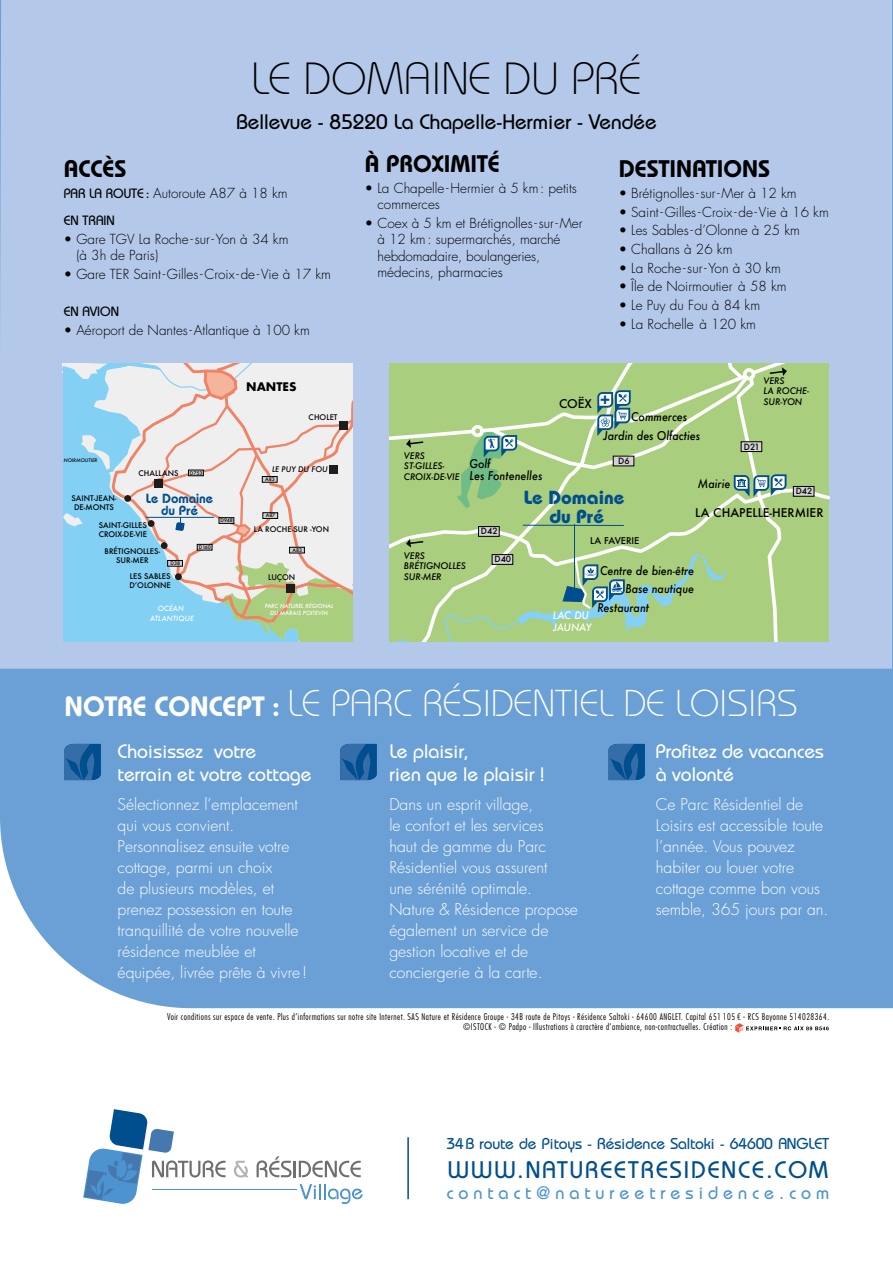
<style>
.page{position:relative;width:893px;height:1263px;background:#fff}
.page>*{position:absolute;margin:0;border:0;box-sizing:border-box;transform-origin:0 0}
.t1{font:300 45px "Bauhaus Std";color:#000}
.t2{font:300 37.35px "Bauhaus Std";color:#fff}
.t3{font:600 24px "Bauhaus Std";color:#000}
.t4{font:500 24px "Bauhaus Std";letter-spacing:.08em;color:#004e8d}
.t5{font:500 21px "Bauhaus Std";color:#000}
.t6{font:500 19.5px/23.4px "Bauhaus Std";color:#fff}
.t7{font:700 18.9px/18.9px "Bauhaus Std";color:#004e8d;text-align:center}
.t8{font:500 18px "Bauhaus Std";letter-spacing:.275em;color:#4c93d0}
.t9{font:300 15.75px/21px "Futura Std";color:#fff}
.t10{font:500 15.75px "Bauhaus Std";letter-spacing:-.01em;color:#004e8d}
.t11{font:300 13.5px/16.5px "Futura Std";color:#000}
.t12{font:500 13.5px "Bauhaus Std";color:#000}
.t13{font:600 13.2px/11.9px "Bauhaus Std";color:#004e8d;text-align:center}
.t14{font:italic 500 11.7px/11.6px "Futura";color:#000;scale:.91 1}
.t15{font:500 11.7px "Futura";color:#000}
.t16{font:700 11.55px "Futura";color:#000}
.t17{font:italic 500 9.9px/12px "Futura";letter-spacing:-.02em;color:#fff}
.t18{font:300 condensed 9px/10.8px "Futura Std";letter-spacing:.05em;color:#000}
.t19{font:500 9px "Futura";color:#000}
.t20{font:italic 500 8.85px/10.6px "Futura";color:#000}
.t21{font:500 8.4px "Futura";color:#000}
.t22{font:500 7.5px/9px "Futura";color:#000;text-align:center}
.t23{font:italic 500 7.5px "Futura";color:#000}
.t24{font:italic 500 6.9px/9.3px "Futura";letter-spacing:.025em;color:#fff;text-align:center}
.t25{font:italic 500 5.55px/6.6px "Futura";color:#fff;text-align:center}
.t26{font:500 4.95px "Futura";color:#000}
.t27{font:italic 500 4.8px "Futura";color:#000}
.s1{font-family:"Bauhaus Std";font-weight:500}
.s2{font-weight:600;font-size:27.9px}
</style>
<div class="page">
<div style="left:0;top:669px;width:893px;height:339px;background:#6ba0d6"></div>
<div style="left:0;top:0;width:893px;height:669px;background:#b4c9ea"></div>
<svg style="left:389px;top:363px;width:440px;height:278px;background:#a9cd87"></svg>
<div style="left:63px;top:363px;width:290px;height:278px;background:#83d0f5"></div>
<svg style="left:94px;top:368px;width:23px;height:120px"></svg>
<svg style="left:63px;top:363px;width:45px;height:16px"></svg>
<svg style="left:81px;top:435px;width:29px;height:35px"></svg>
<svg style="left:63px;top:513px;width:20px;height:14px"></svg>
<svg style="left:110px;top:390px;width:7px;height:107px"></svg>
<svg style="left:117px;top:363px;width:236px;height:278px"></svg>
<hr style="left:146px;top:517px;width:68px;height:1px;background:#004e8d">
<svg style="left:65px;top:744px;width:36px;height:36px"></svg>
<svg style="left:341px;top:744px;width:36px;height:36px"></svg>
<svg style="left:609px;top:744px;width:36px;height:36px"></svg>
<svg style="left:735px;top:1023px;width:94px;height:9px"></svg>
<hr style="left:407px;top:1137px;width:2px;height:62px;background:#004e8d">
<svg style="left:83px;top:1109px;width:143px;height:95px"></svg>
<svg style="left:234px;top:1161px;width:14px;height:16px"></svg>
<svg style="left:257px;top:1156px;width:104px;height:21px"></svg>
<svg style="left:300px;top:1184px;width:63px;height:20px"></svg>
<hr style="left:152px;top:1189px;width:145px;height:1px;background:#4c93d0">
<h1 class="t1" style="left:251px;top:52px;width:392px">LE DOMAINE DU PRÉ</h1>
<h3 class="t5" style="left:236px;top:109px;width:422px">Bellevue - 85220 La Chapelle-Hermier - Vendée</h3>
<h3 class="t3" style="left:64px;top:155px;width:64px">ACCÈS</h3>
<p class="t11" style="left:64px;top:185px;width:225px"><span class="s1">PAR LA ROUTE:</span> Autoroute A87 à 18 km</p>
<p class="t12" style="left:64px;top:212px;width:53px">EN TRAIN</p>
<p class="t11" style="left:76px;top:231px;width:214px;text-indent:-13px">• Gare TGV La Roche-sur-Yon à 34 km (à 3h de Paris)</p>
<p class="t11" style="left:64px;top:266px;width:269px">• Gare TER Saint -Gilles-Croix -de-Vie à 17 km</p>
<p class="t12" style="left:64px;top:303px;width:57px">EN AVION</p>
<p class="t11" style="left:64px;top:322px;width:248px">• Aéroport de Nantes-Atlantique à 100 km</p>
<p class="t16" style="left:246px;top:378px;width:52px">NANTES</p>
<p class="t22" style="left:309px;top:412px;width:30px">CHOLET</p>
<p class="t27" style="left:64px;top:457px;width:35px">NOIRMOUTIER</p>
<p class="t22" style="left:139px;top:468px;width:41px">CHALLANS</p>
<p class="t26" style="left:190px;top:469px;width:14px">D753</p>
<p class="t13" style="left:146px;top:492px;width:69px">Le Domaine du Pré</p>
<p class="t22" style="left:72px;top:493px;width:46px">SAINT-JEAN-<br>DE-MONTS</p>
<p class="t22" style="left:99px;top:521px;width:50px;text-align:left">SAINT-GILLES<br>CROIX-DE-VIE</p>
<p class="t22" style="left:129px;top:571px;width:43px;text-align:left">LES SABLES<br>DʼOLONNE</p>
<p class="t26" style="left:221px;top:517px;width:14px">D948</p>
<p class="t26" style="left:199px;top:544px;width:14px">D160</p>
<p class="t22" style="left:105px;top:546px;width:57px">BRÉTIGNOLLES-<br>SUR-MER</p>
<p class="t26" style="left:170px;top:560px;width:11px">D38</p>
<p class="t24" style="left:150px;top:604px;width:45px">OCÉAN<br>ATLANTIQUE</p>
<p class="t23" style="left:272px;top:464px;width:57px">LE PUY DU FOU</p>
<p class="t26" style="left:265px;top:476px;width:11px">A83</p>
<p class="t26" style="left:266px;top:512px;width:11px">A87</p>
<p class="t22" style="left:254px;top:524px;width:77px">LA ROCHE-SUR -YON</p>
<p class="t26" style="left:292px;top:547px;width:11px">A83</p>
<p class="t22" style="left:268px;top:572px;width:29px">LUÇON</p>
<p class="t25" style="left:265px;top:603px;width:70px">PARC NATUREL RÉGIONAL<br>DU MARAIS POITEVIN</p>
<h3 class="t3" style="left:365px;top:149px;width:136px">À PROXIMITÉ</h3>
<p class="t11" style="left:377px;top:180px;width:201px;text-indent:-13px">• La Chapelle-Hermier à 5 km: petits commerces</p>
<p class="t11" style="left:377px;top:215px;width:207px;text-indent:-13px">• Coex à 5 km et Brétignolles-sur-Mer à 12 km: supermarchés, marché hebdomadaire, boulangeries, médecins, pharmacies</p>
<h3 class="t3" style="left:619px;top:155px;width:153px">DESTINATIONS</h3>
<p class="t11" style="left:619px;top:185px;width:179px">• Brétignolles-sur-Mer à 12 km</p>
<p class="t11" style="left:619px;top:204px;width:212px">• Saint -Gilles-Croix -de-Vie à 16 km</p>
<p class="t11" style="left:619px;top:223px;width:183px">• Les Sables-d’Olonne à 25 km</p>
<p class="t11" style="left:619px;top:241px;width:115px">• Challans à 26 km</p>
<p class="t11" style="left:619px;top:260px;width:164px">• La Roche-sur-Yon à 30 km</p>
<p class="t11" style="left:619px;top:278px;width:169px">• Île de Noirmoutier à 58 km</p>
<p class="t11" style="left:619px;top:297px;width:143px">• Le Puy du Fou à 84 km</p>
<p class="t11" style="left:619px;top:316px;width:139px">• La Rochelle à 120 km</p>
<p class="t15" style="left:559px;top:396px;width:53px">COËX <sup>+</sup></p>
<p class="t20" style="left:763px;top:375px;width:47px">VERS<br>LA ROCHE-<br>SUR-YON</p>
<p class="t20" style="left:404px;top:450px;width:57px">VERS<br>ST-GILLES-<br>CROIX-DE-VIE</p>
<p class="t14" style="left:603px;top:407px;width:108px;line-height:19.2px;text-indent:28px">Commerces<br>Jardin des Olfacties</p>
<p class="t14" style="left:698px;top:478px;width:37px">Mairie</p>
<p class="t21" style="left:744px;top:441px;width:17px">D21</p>
<p class="t21" style="left:618px;top:455px;width:13px">D6</p>
<p class="t14" style="left:469px;top:458px;width:82px">Golf<br>Les Fontenelles</p>
<p class="t21" style="left:796px;top:485px;width:18px">D42</p>
<p class="t7" style="left:524px;top:487px;width:102px">Le Domaine du Pré</p>
<p class="t15" style="left:695px;top:505px;width:130px">LA CHAPELLE-HERMIER</p>
<p class="t21" style="left:481px;top:526px;width:18px">D42</p>
<p class="t19" style="left:590px;top:535px;width:51px">LA FAVERIE</p>
<p class="t20" style="left:404px;top:550px;width:63px">VERS<br>BRÉTIGNOLLES<br>SUR-MER</p>
<p class="t21" style="left:495px;top:554px;width:18px">D40</p>
<p class="t14" style="left:600px;top:565px;width:105px">Centre de bien-être</p>
<p class="t14" style="left:625px;top:583px;width:77px">Base nautique</p>
<p class="t14" style="left:597px;top:601px;width:58px">Restaurant</p>
<p class="t17" style="left:553px;top:609px;width:40px">LAC DU<br>JAUNAY</p>
<h2 class="t2" style="left:65px;top:681px;width:735px"><span class="s2">NOTRE CONCEPT :</span> LE PARC RÉSIDENTIEL DE LOISIRS</h2>
<p class="t6" style="left:118px;top:739px;width:195px">Choisissez votre terrain et votre cottage</p>
<p class="t9" style="left:118px;top:795px;width:191px">Sélectionnez l’emplacement qui vous convient.<br>Personnalisez ensuite votre cottage, parmi un choix<br>de plusieurs modèles, et prenez possession en toute tranquillité de votre nouvelle résidence meublée et équipée, livrée prête à vivre!</p>
<p class="t6" style="left:389px;top:739px;width:156px">Le plaisir,<br>rien que le plaisir !</p>
<p class="t9" style="left:389px;top:795px;width:190px">Dans un esprit village,<br>le confort et les services<br>haut de gamme du Parc<br>Résidentiel vous assurent<br>une sérénité optimale.<br>Nature &amp; Résidence propose également un service de gestion locative et de conciergerie à la carte.</p>
<p class="t6" style="left:656px;top:739px;width:169px">Profitez de vacances à volonté</p>
<p class="t9" style="left:656px;top:795px;width:174px">Ce Parc Résidentiel de<br>Loisirs est accessible toute l’année. Vous pouvez habiter ou louer votre cottage comme bon vous semble, 365 jours par an.</p>
<p class="t18" style="left:463px;top:1011px;width:367px;text-indent:-296px">Voir conditions sur espace de vente. Plus d’informations sur notre site Internet. SAS Nature et Résidence Groupe - 34B route de Pitoys - Résidence Saltoki - 64600 ANGLET. Capital 651 105 € - RCS Bayonne 514028364. ©ISTOCK - © Padpo - Illustrations à caractère d’ambiance, non-contractuelles. Création :</p>
<p class="t10" style="left:446px;top:1134px;width:384px">34B route de Pitoys - Résidence Saltoki - 64600 ANGLET</p>
<h3 class="t4" style="left:448px;top:1155px;width:381px">WWW.NATUREETRESIDENCE.COM</h3>
<p class="t8" style="left:446px;top:1182px;width:384px">contact@natureetresidence.com</p>
</div>
